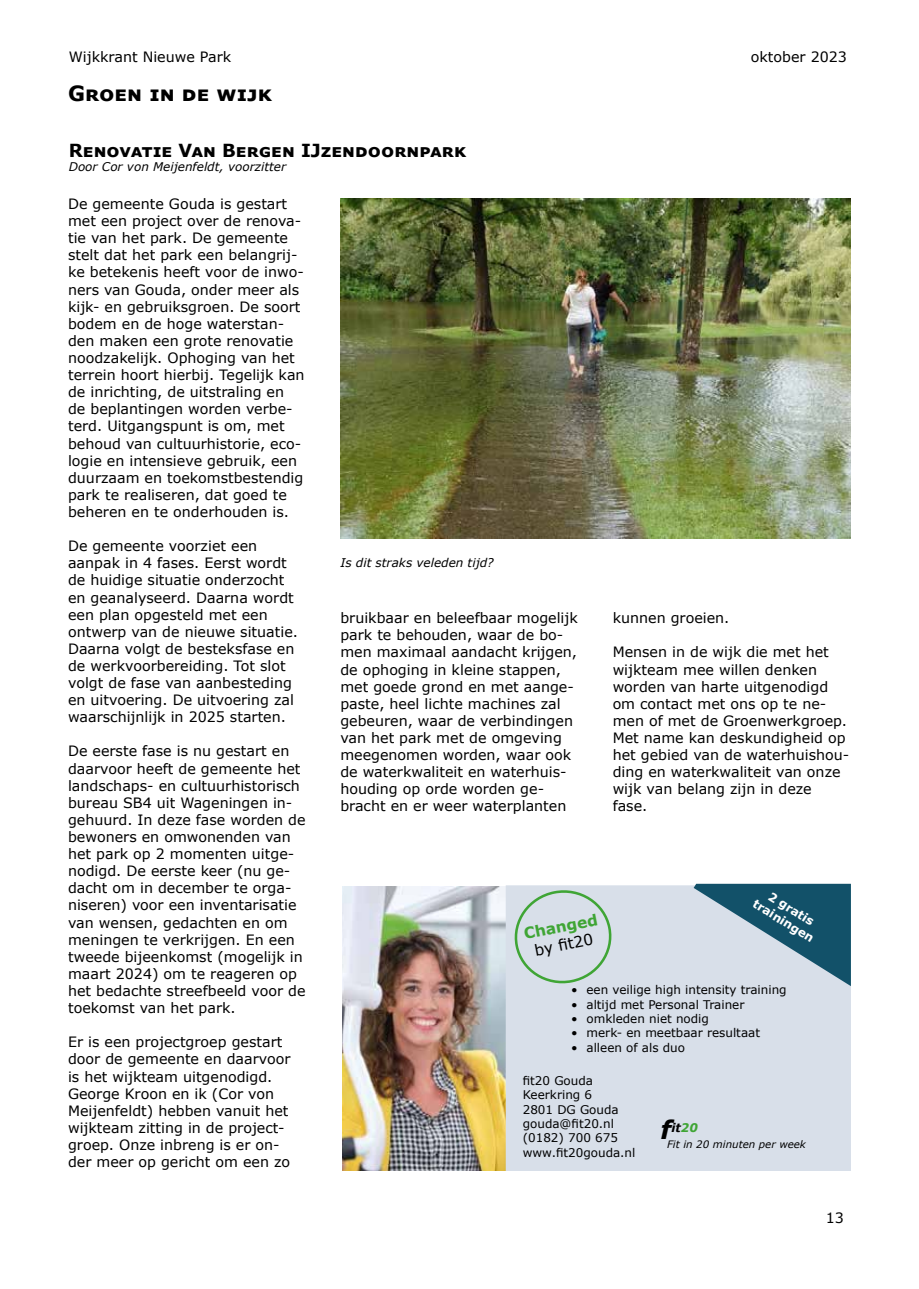
<style>
.page{position:relative;width:919px;height:1289px;background:#fff}
.page>*{position:absolute;margin:0;border:0;box-sizing:border-box;transform-origin:0 0}
.t1{font:700 21px "Verdana";color:#000}
.t2{font:700 18px "Verdana";color:#000}
.t3{font:700 15.3px "Verdana";color:#3fa535}
.t4{font:15.3px "Verdana";color:#000}
.t5{font:14.25px/17.1px "Verdana";color:#000}
.t6{font:12px/14.4px "Verdana";color:#000}
.t7{font:italic 12px "Verdana";color:#000}
.t8{font:700 12px/14.4px "Verdana";color:#fff;text-align:center}
.t9{font:italic 700 12px "Verdana";color:#000}
.t10{font:italic 10.2px "Verdana";color:#000}
.s1{font-size:25.65px}
.s2{color:#3fa535}
</style>
<div class="page">
<img style="left:340px;top:198px;width:510px;height:340px">
<img style="left:343px;top:886px;width:163px;height:284px">
<div style="left:506px;top:885px;width:344px;height:285px;background:#d8dfe9"></div>
<svg style="left:512px;top:887px;width:102px;height:99px;background:#ccdadb"></svg>
<svg style="left:693px;top:883px;width:157px;height:103px;background:#7296a7"></svg>
<p class="t5" style="left:69px;top:48px;width:164px">Wijkkrant Nieuwe Park</p>
<p class="t5" style="left:750px;top:48px;width:98px">oktober 2023</p>
<h1 class="t1" style="left:68px;top:79px;width:205px">Groen in de wijk</h1>
<p class="t2" style="left:69px;top:138px;width:399px">Renovatie Van Bergen IJzendoornpark</p>
<p class="t7" style="left:69px;top:159px;width:219px">Door Cor von Meijenfeldt, voorzitter</p>
<p class="t5" style="left:68px;top:195px;width:238px">De gemeente Gouda is gestart met een project over de renova&shy;tie van het park. De gemeente stelt dat het park een belangrij&shy;ke betekenis heeft voor de inwo&shy;ners van Gouda, onder meer als kijk- en gebruiksgroen. De soort bodem en de hoge waterstan&shy;den maken een grote renovatie noodzakelijk. Ophoging van het terrein hoort hierbij. Tegelijk kan de inrichting, de uitstraling en de beplantingen worden verbe&shy;terd. Uitgangspunt is om, met behoud van cultuurhistorie, eco&shy;logie en intensieve gebruik, een duurzaam en toekomstbestendig park te realiseren, dat goed te beheren en te onderhouden is.</p>
<p class="t5" style="left:68px;top:537px;width:231px">De gemeente voorziet een aanpak in 4 fases. Eerst wordt de huidige situatie onderzocht en geanalyseerd. Daarna wordt een plan opgesteld met een ontwerp van de nieuwe situatie.<br>Daarna volgt de besteksfase en de werkvoorbereiding. Tot slot volgt de fase van aanbesteding en uitvoering. De uitvoering zal waarschijnlijk in 2025 starten.</p>
<p class="t5" style="left:68px;top:742px;width:239px">De eerste fase is nu gestart en daarvoor heeft de gemeente het landschaps- en cultuurhistorisch bureau SB4 uit Wageningen in&shy;gehuurd. In deze fase worden de bewoners en omwonenden van het park op 2 momenten uitge&shy;nodigd. De eerste keer (nu ge&shy;dacht om in december te orga&shy;niseren) voor een inventarisatie van wensen, gedachten en om meningen te verkrijgen. En een tweede bijeenkomst (mogelijk in maart 2024) om te reageren op het bedachte streefbeeld voor de toekomst van het park.</p>
<p class="t5" style="left:68px;top:1033px;width:224px">Er is een projectgroep gestart door de gemeente en daarvoor is het wijkteam uitgenodigd.<br>George Kroon en ik (Cor von<br>Meijenfeldt) hebben vanuit het wijkteam zitting in de project&shy;groep. Onze inbreng is er on&shy;der meer op gericht om een zo</p>
<p class="t7" style="left:340px;top:555px;width:155px">Is dit straks veleden tijd?</p>
<p class="t5" style="left:340px;top:609px;width:239px">bruikbaar en beleefbaar mogelijk park te behouden, waar de bo&shy;men maximaal aandacht krijgen, de ophoging in kleine stappen, met goede grond en met aange&shy;paste, heel lichte machines zal gebeuren, waar de verbindingen van het park met de omgeving meegenomen worden, waar ook de waterkwaliteit en waterhuis&shy;houding op orde worden ge&shy;bracht en er weer waterplanten</p>
<p class="t5" style="left:612px;top:609px;width:118px">kunnen groeien.</p>
<p class="t5" style="left:612px;top:643px;width:238px">Mensen in de wijk die met het wijkteam mee willen denken worden van harte uitgenodigd om contact met ons op te ne&shy;men of met de Groenwerkgroep.<br>Met name kan deskundigheid op het gebied van de waterhuishou&shy;ding en waterkwaliteit van onze wijk van belang zijn in deze fase.</p>
<p class="t3" style="left:522px;top:923px;width:76px;rotate:-11deg">Changed</p>
<p class="t4" style="left:533px;top:940px;width:61px;rotate:-11deg">by fi t20</p>
<p class="t8" style="left:765px;top:883px;width:71px;rotate:32deg">2 gratis trainingen</p>
<p class="t6" style="left:571px;top:982px;width:217px">• een veilige high intensity training</p>
<p class="t6" style="left:571px;top:997px;width:175px">• altijd met Personal Trainer</p>
<p class="t6" style="left:571px;top:1011px;width:139px">• omkleden niet nodig</p>
<p class="t6" style="left:571px;top:1025px;width:190px">• merk- en meetbaar resultaat</p>
<p class="t6" style="left:571px;top:1040px;width:115px">• alleen of als duo</p>
<p class="t6" style="left:522px;top:1073px;width:114px">fit20 Gouda<br>Keerkring 6<br>2801 DG Gouda gouda@fit20.nl (0182) 700 675 www.fit20gouda.nl</p>
<p class="t9" style="left:660px;top:1119px;width:39px"><span class="s1">f</span>it<span class="s2">20</span></p>
<p class="t10" style="left:667px;top:1136px;width:140px">Fit in 20 minuten per week</p>
<p class="t5" style="left:825px;top:1209px;width:20px">13</p>
</div>
